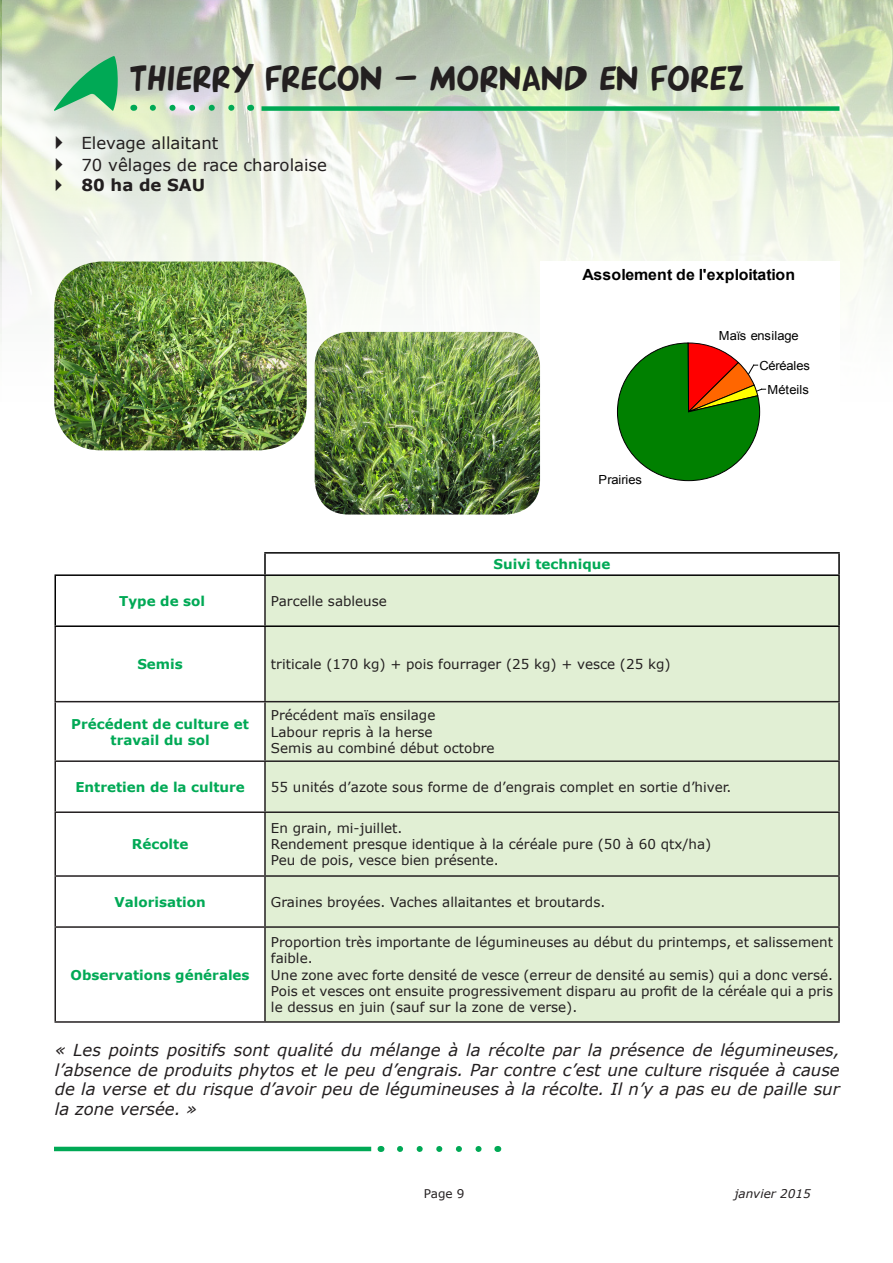
<style>
.page{position:relative;width:893px;height:1263px;background:#fff}
.page>*{position:absolute;margin:0;border:0;box-sizing:border-box;transform-origin:0 0}
.t1{font:34.5px "Arnold 21";color:#231f20}
.t2{font:italic 16.5px/19.8px "Verdana";color:#231f20;text-align:justify}
.t3{font:16.5px/21.6px "Verdana";color:#231f20}
.t4{font:700 16.5px "Verdana";color:#231f20}
.t5{font:700 15.45px "Arial";letter-spacing:.005em;color:#000}
.t6{font:13.5px/16.2px "Verdana";color:#231f20}
.t7{font:700 13.5px/16.2px "Verdana";color:#00a955;text-align:center}
.t8{font:12.45px/24px "Arial";letter-spacing:-.02em;color:#000;text-align:center}
.t9{font:italic 12px "Verdana";color:#231f20}
.t10{font:12px "Verdana";color:#231f20}
</style>
<div class="page">
<img style="left:0;top:0;width:893px;height:458px">
<div style="left:261px;top:106px;width:578px;height:5px;background:#00a955"></div>
<svg style="left:54px;top:56px;width:64px;height:55px"></svg>
<hr style="left:54px;top:1147px;width:317px;height:4px;background:#00a955">
<svg style="left:400px;top:1146px;width:82px;height:6px"></svg>
<svg style="left:153px;top:105px;width:87px;height:6px"></svg>
<svg style="left:540px;top:261px;width:300px;height:221px"></svg>
<div style="left:266px;top:576px;width:572px;height:445px;background:#e1efd4"></div>
<hr style="left:838px;top:627px;width:2px;height:74px;background:#231f20">
<hr style="left:54px;top:701px;width:211px;height:1px;background:#231f20">
<hr style="left:265px;top:701px;width:575px;height:1px;background:#231f20">
<hr style="left:838px;top:702px;width:2px;height:58px;background:#231f20">
<hr style="left:54px;top:760px;width:211px;height:2px;background:#231f20">
<hr style="left:265px;top:760px;width:575px;height:2px;background:#231f20">
<hr style="left:838px;top:762px;width:2px;height:49px;background:#231f20">
<hr style="left:54px;top:811px;width:211px;height:2px;background:#231f20">
<hr style="left:265px;top:811px;width:575px;height:2px;background:#231f20">
<hr style="left:838px;top:813px;width:2px;height:62px;background:#231f20">
<hr style="left:54px;top:875px;width:211px;height:2px;background:#231f20">
<hr style="left:265px;top:875px;width:575px;height:2px;background:#231f20">
<hr style="left:838px;top:877px;width:2px;height:49px;background:#231f20">
<hr style="left:54px;top:926px;width:211px;height:2px;background:#231f20">
<hr style="left:265px;top:926px;width:575px;height:2px;background:#231f20">
<hr style="left:838px;top:928px;width:2px;height:93px;background:#231f20">
<hr style="left:265px;top:1021px;width:575px;height:2px;background:#231f20">
<hr style="left:264px;top:576px;width:2px;height:49px;background:#231f20">
<hr style="left:54px;top:627px;width:2px;height:74px;background:#231f20">
<hr style="left:264px;top:627px;width:2px;height:74px;background:#231f20">
<hr style="left:54px;top:702px;width:2px;height:58px;background:#231f20">
<hr style="left:264px;top:702px;width:2px;height:58px;background:#231f20">
<hr style="left:54px;top:762px;width:2px;height:49px;background:#231f20">
<hr style="left:264px;top:762px;width:2px;height:49px;background:#231f20">
<hr style="left:54px;top:813px;width:2px;height:62px;background:#231f20">
<hr style="left:264px;top:813px;width:2px;height:62px;background:#231f20">
<hr style="left:54px;top:877px;width:2px;height:49px;background:#231f20">
<hr style="left:264px;top:877px;width:2px;height:49px;background:#231f20">
<hr style="left:54px;top:928px;width:2px;height:93px;background:#231f20">
<hr style="left:264px;top:928px;width:2px;height:93px;background:#231f20">
<hr style="left:54px;top:1021px;width:211px;height:2px;background:#231f20">
<hr style="left:54px;top:574px;width:211px;height:2px;background:#000">
<hr style="left:54px;top:576px;width:2px;height:49px;background:#000">
<hr style="left:838px;top:576px;width:2px;height:49px;background:#000">
<hr style="left:54px;top:625px;width:211px;height:2px;background:#000">
<hr style="left:265px;top:625px;width:575px;height:2px;background:#000">
<hr style="left:264px;top:552px;width:576px;height:2px;background:#000">
<hr style="left:264px;top:554px;width:2px;height:20px;background:#000">
<hr style="left:838px;top:554px;width:2px;height:20px;background:#000">
<hr style="left:265px;top:574px;width:575px;height:2px;background:#000">
<img style="left:54px;top:261px;width:253px;height:189px">
<img style="left:315px;top:332px;width:225px;height:182px">
<svg style="left:56px;top:136px;width:7px;height:13px"></svg>
<svg style="left:56px;top:158px;width:7px;height:13px"></svg>
<svg style="left:56px;top:179px;width:6px;height:12px"></svg>
<h1 class="t1" style="left:131px;top:57px;width:616px">THIERRY FRECON - MORNAND EN FOREZ</h1>
<p class="t3" style="left:81px;top:132px;width:247px">Elevage allaitant<br>70 vêlages de race charolaise</p>
<p class="t4" style="left:81px;top:173px;width:125px">80 ha de SAU</p>
<p class="t7" style="left:119px;top:593px;width:87px">Type de sol</p>
<p class="t6" style="left:271px;top:593px;width:117px">Parcelle sableuse</p>
<p class="t5" style="left:583px;top:265px;width:214px">Assolement de l'exploitation</p>
<p class="t8" style="left:599px;top:468px;width:45px">Prairies</p>
<p class="t7" style="left:494px;top:556px;width:118px">Suivi technique</p>
<p class="t8" style="left:719px;top:324px;width:81px">Maïs ensilage</p>
<p class="t8" style="left:760px;top:354px;width:52px">Céréales<br>Méteils</p>
<p class="t7" style="left:137px;top:656px;width:47px">Semis</p>
<p class="t6" style="left:271px;top:656px;width:401px">triticale (170 kg) + pois fourrager (25 kg) + vesce (25 kg)</p>
<p class="t7" style="left:71px;top:715px;width:179px">Précédent de culture et travail du sol</p>
<p class="t6" style="left:271px;top:707px;width:225px">Précédent maïs ensilage<br>Labour repris à la herse<br>Semis au combiné début octobre</p>
<p class="t7" style="left:75px;top:778px;width:171px">Entretien de la culture</p>
<p class="t6" style="left:271px;top:779px;width:462px">55 unités d’azote sous forme de d’engrais complet en sortie d’hiver.</p>
<p class="t7" style="left:132px;top:836px;width:58px">Récolte</p>
<p class="t6" style="left:271px;top:820px;width:442px">En grain, mi-juillet.<br>Rendement presque identique à la céréale pure (50 à 60 qtx/ha)<br>Peu de pois, vesce bien présente.</p>
<p class="t7" style="left:115px;top:893px;width:93px">Valorisation</p>
<p class="t6" style="left:271px;top:893px;width:336px">Graines broyées. Vaches allaitantes et broutards.</p>
<p class="t7" style="left:71px;top:966px;width:180px">Observations générales</p>
<p class="t6" style="left:271px;top:934px;width:564px">Proportion très importante de légumineuses au début du printemps, et salissement faible.<br>Une zone avec forte densité de vesce (erreur de densité au semis) qui a donc versé.<br>Pois et vesces ont ensuite progressivement disparu au profit de la céréale qui a pris le dessus en juin (sauf sur la zone de verse).</p>
<p class="t2" style="left:55px;top:1040px;width:786px">« Les points positifs sont qualité du mélange à la récolte par la présence de légumineuses, l’absence de produits phytos et le peu d’engrais. Par contre c’est une culture risquée à cause de la verse et du risque d’avoir peu de légumineuses à la récolte. Il n’y a pas eu de paille sur la zone versée. »</p>
<p class="t10" style="left:424px;top:1185px;width:42px">Page 9</p>
<p class="t9" style="left:734px;top:1185px;width:78px">janvier 2015</p>
</div>
